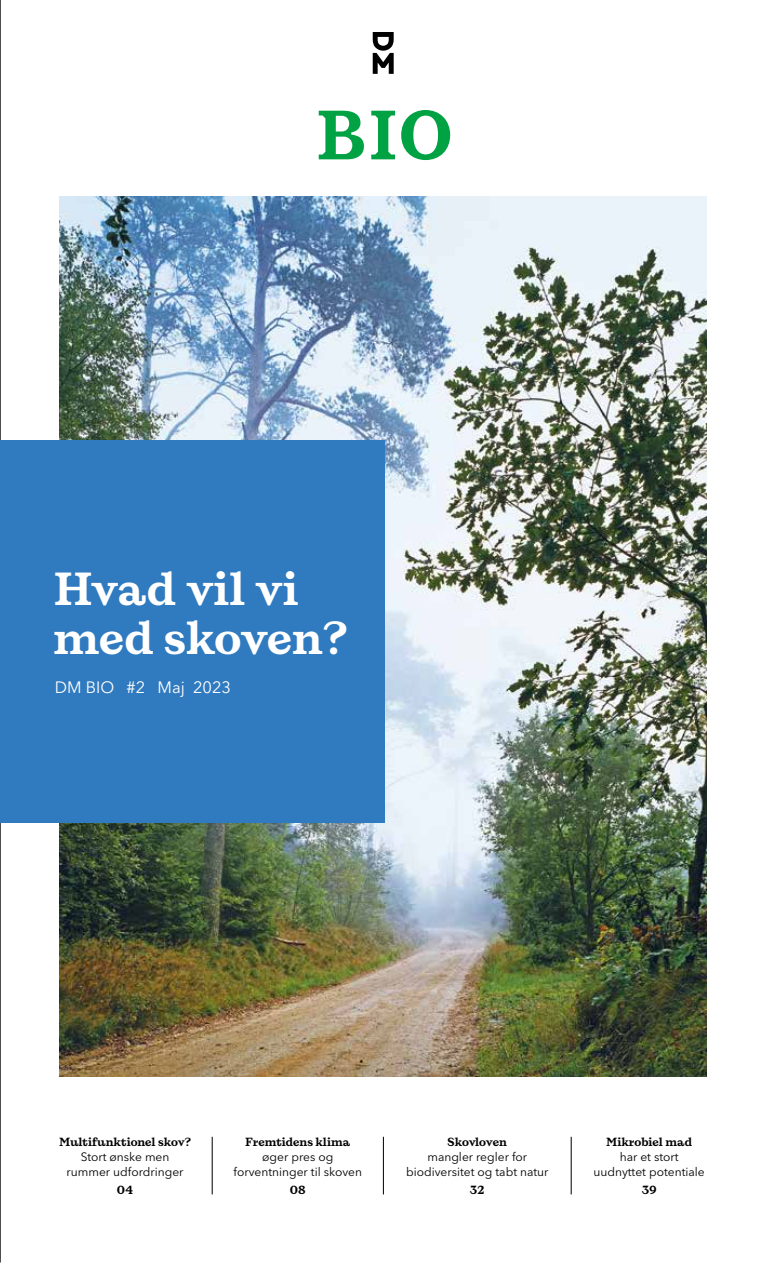
<style>
.page{position:relative;width:766px;height:1263px;background:#fff}
.page>*{position:absolute;margin:0;border:0;box-sizing:border-box;transform-origin:0 0}
.t1{font:700 70.5px "DM";color:#00a243}
.t2{font:700 46.95px/48.9px "DM";letter-spacing:-.005em;color:#fff}
.t3{font:16.35px "Avenir Next LT Pro";color:#fff}
.t4{font:12px/15px "Avenir Next LT Pro";color:#000;text-align:center}
.t5{font:700 12px "DM";letter-spacing:-.005em;color:#000}
</style>
<div class="page">
<hr style="left:0;top:0;width:1px;height:1262px;background:#000">
<img style="left:59px;top:197px;width:647px;height:880px">
<svg style="left:372px;top:32px;width:21px;height:42px"></svg>
<div style="left:0;top:440px;width:385px;height:383px;background:#307abf"></div>
<hr style="left:212px;top:1137px;width:1px;height:57px;background:#000">
<hr style="left:383px;top:1137px;width:1px;height:57px;background:#000">
<hr style="left:570px;top:1137px;width:1px;height:57px;background:#000">
<h1 class="t1" style="left:316px;top:90px;width:137px">BIO</h1>
<h2 class="t2" style="left:54px;top:563px;width:295px">Hvad vil vi med skoven?</h2>
<h3 class="t3" style="left:55px;top:678px;width:178px">DM BIO #2 Maj 2023</h3>
<p class="t5" style="left:59px;top:1134px;width:133px">Multifunktionel skov?</p>
<p class="t4" style="left:67px;top:1149px;width:118px">Stort ønske men rummer udfordringer</p>
<p class="t5" style="left:117px;top:1182px;width:18px">04</p>
<p class="t5" style="left:245px;top:1134px;width:106px">Fremtidens klima</p>
<p class="t4" style="left:233px;top:1149px;width:130px">øger pres og forventninger til skoven</p>
<p class="t5" style="left:290px;top:1182px;width:17px">08</p>
<p class="t5" style="left:447px;top:1134px;width:61px">Skovloven</p>
<p class="t4" style="left:406px;top:1149px;width:144px">mangler regler for biodiversitet og tabt natur</p>
<p class="t5" style="left:469px;top:1182px;width:16px">32</p>
<p class="t5" style="left:606px;top:1134px;width:87px">Mikrobiel mad</p>
<p class="t4" style="left:593px;top:1149px;width:113px">har et stort uudnyttet potentiale</p>
<p class="t5" style="left:641px;top:1182px;width:16px">39</p>
</div>
